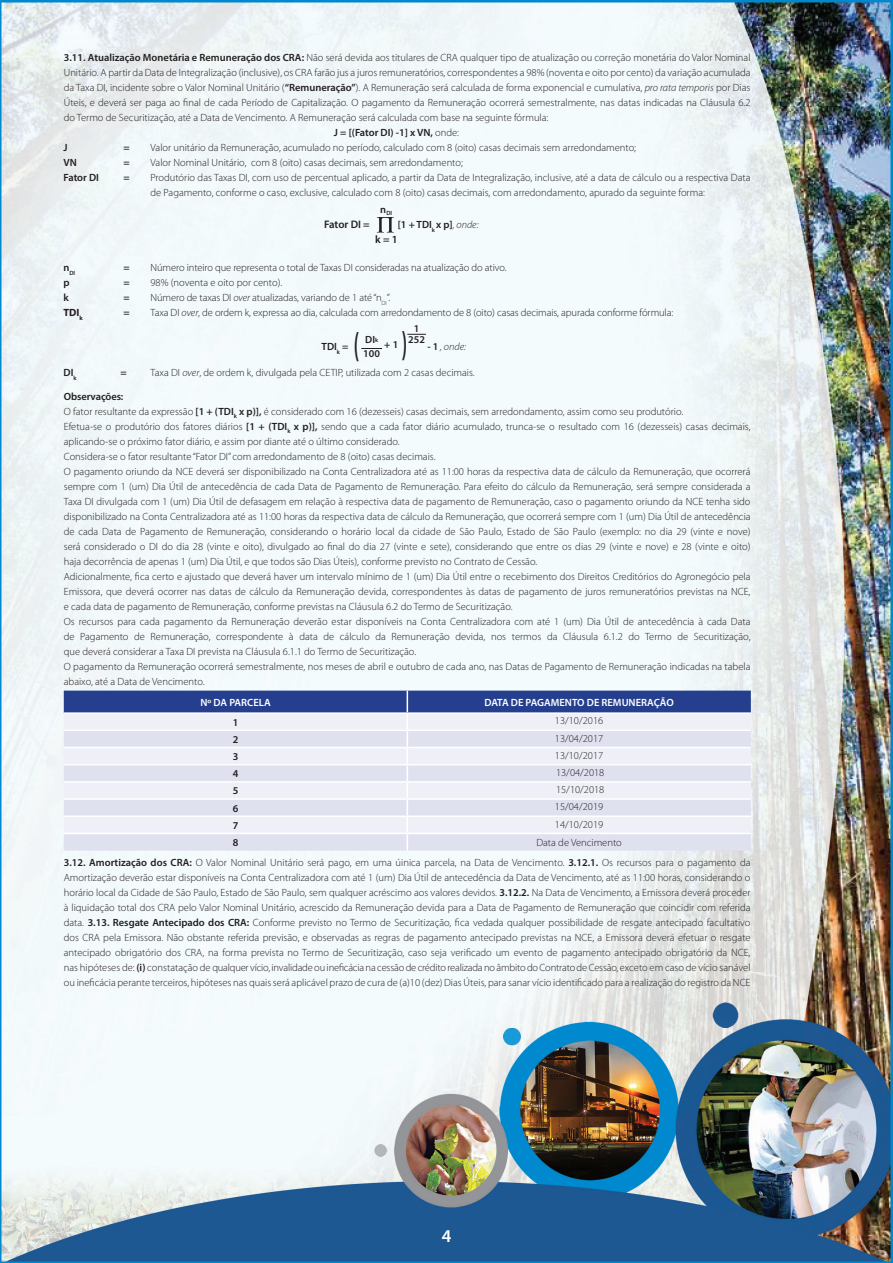
<style>
.page{position:relative;width:893px;height:1263px;background:#fff}
.page>*{position:absolute;margin:0;border:0;box-sizing:border-box;transform-origin:0 0}
.t1{font:600 36px "Myriad Pro";color:#231f20;scale:.5 1}
.t2{font:600 18px "Myriad Pro";color:#fff}
.t3{font:600 10.95px "Myriad Pro";letter-spacing:-.005em;color:#231f20}
.t4{font:300 10.5px/15px "Myriad Pro";color:#231f20}
.t5{font:600 10.5px "Myriad Pro";color:#231f20}
.t6{font:600 10.5px "Myriad Pro";color:#fff}
.t7{font:italic 300 10.5px "Myriad Pro";color:#231f20}
.t8{font:600 10.5px "Myriad Pro";color:#231f20}
.t9{font:700 10.5px "Myriad Pro";color:#231f20}
.t10{font:600 10.35px "Myriad Pro";color:#231f20}
.t11{font:600 6.15px "Myriad Pro";color:#231f20}
.s1{font-weight:600}
.s2{font-style:italic}
.s3{font-weight:300}
.s4{font-weight:300;font-style:italic}
.s5{font-weight:600;font-style:normal;font-size:10.35px}
.s6{font-size:6.15px}
</style>
<div class="page">
<img style="left:0;top:0;width:893px;height:1263px">
<svg style="left:377px;top:217px;width:17px;height:16px"></svg>
<svg style="left:407px;top:334px;width:19px;height:1px"></svg>
<svg style="left:361px;top:348px;width:21px;height:1px"></svg>
<svg style="left:64px;top:691px;width:687px;height:160px"></svg>
<p class="t4" style="left:64px;top:50px;width:688px"><span class="s1">3.11. Atualização Monetária e Remuneração dos CRA:</span> Não será devida aos titulares de CRA qualquer tipo de atualização ou correção monetária do Valor Nominal</p>
<p class="t4" style="left:64px;top:65px;width:688px">Unitário. A partir da Data de Integralização (inclusive), os CRA farão jus a juros remuneratórios, correspondentes a 98% (noventa e oito por cento) da variação acumulada</p>
<p class="t4" style="left:64px;top:80px;width:688px">da Taxa DI, incidente sobre o Valor Nominal Unitário (<span class="s1">“Remuneração”</span>). A Remuneração será calculada de forma exponencial e cumulativa, <span class="s2">pro rata temporis</span> por Dias</p>
<p class="t4" style="left:64px;top:95px;width:688px">Úteis, e deverá ser paga ao final de cada Período de Capitalização. O pagamento da Remuneração ocorrerá semestralmente, nas datas indicadas na Cláusula 6.2</p>
<p class="t4" style="left:64px;top:110px;width:486px">do Termo de Securitização, até a Data de Vencimento. A Remuneração será calculada com base na seguinte fórmula:</p>
<p class="t5" style="left:334px;top:126px;width:127px">J = [(Fator DI) -1] x VN, <span class="s3">onde:</span></p>
<p class="t5" style="left:64px;top:141px;width:6px">J</p>
<p class="t5" style="left:124px;top:141px;width:8px">=</p>
<p class="t4" style="left:151px;top:140px;width:487px">Valor unitário da Remuneração, acumulado no período, calculado com 8 (oito) casas decimais sem arredondamento;</p>
<p class="t5" style="left:64px;top:156px;width:15px">VN</p>
<p class="t5" style="left:124px;top:156px;width:8px">=</p>
<p class="t4" style="left:151px;top:155px;width:314px">Valor Nominal Unitário, com 8 (oito) casas decimais, sem arredondamento;</p>
<p class="t5" style="left:64px;top:171px;width:37px">Fator DI</p>
<p class="t5" style="left:124px;top:171px;width:8px">=</p>
<p class="t4" style="left:150px;top:170px;width:601px">Produtório das Taxas DI, com uso de percentual aplicado, a partir da Data de Integralização, inclusive, até a data de cálculo ou a respectiva Data de Pagamento, conforme o caso, exclusive, calculado com 8 (oito) casas decimais, com arredondamento, apurado da seguinte forma:</p>
<p class="t3" style="left:375px;top:232px;width:24px">k = 1</p>
<p class="t11" style="left:380px;top:209px;width:13px"><sup>n</sup>DI</p>
<p class="t3" style="left:324px;top:217px;width:47px">Fator DI =</p>
<p class="t5" style="left:398px;top:218px;width:82px">[1 + TDI<sub>k</sub> x p]<span class="s4">, onde:</span></p>
<p class="t11" style="left:64px;top:269px;width:13px"><sup>n</sup>DI</p>
<p class="t5" style="left:124px;top:261px;width:8px">=</p>
<p class="t4" style="left:151px;top:260px;width:357px">Número inteiro que representa o total de Taxas DI consideradas na atualização do ativo.</p>
<p class="t5" style="left:64px;top:276px;width:8px">p</p>
<p class="t5" style="left:124px;top:276px;width:8px">=</p>
<p class="t4" style="left:151px;top:275px;width:133px">98% (noventa e oito por cento).</p>
<p class="t5" style="left:64px;top:291px;width:7px">k</p>
<p class="t5" style="left:124px;top:291px;width:8px">=</p>
<p class="t4" style="left:151px;top:290px;width:241px">Número de taxas DI <span class="s2">over</span> atualizadas, variando de 1 até “n<sub>DI</sub>”.</p>
<p class="t9" style="left:64px;top:306px;width:21px">TDI<sub>k</sub></p>
<p class="t5" style="left:124px;top:306px;width:8px">=</p>
<p class="t4" style="left:151px;top:305px;width:524px">Taxa DI <span class="s2">over</span>, de ordem k, expressa ao dia, calculada com arredondamento de 8 (oito) casas decimais, apurada conforme fórmula:</p>
<p class="t8" style="left:322px;top:340px;width:28px">TDI<sub>k</sub> =</p>
<p class="t10" style="left:384px;top:337px;width:15px">+ 1</p>
<p class="t7" style="left:427px;top:341px;width:40px"><span class="s5">- 1</span>, onde:</p>
<p class="t10" style="left:414px;top:322px;width:7px">1</p>
<h1 class="t1" style="left:354px;top:321px;width:109px">( )</h1>
<p class="t10" style="left:365px;top:333px;width:14px">DI<span class="s6">k</span></p>
<p class="t10" style="left:408px;top:333px;width:18px">252</p>
<p class="t10" style="left:363px;top:347px;width:18px">100</p>
<p class="t5" style="left:64px;top:366px;width:15px">DI<sub>k</sub></p>
<p class="t5" style="left:121px;top:366px;width:8px">=</p>
<p class="t4" style="left:151px;top:365px;width:326px">Taxa DI <span class="s2">over</span>, de ordem k, divulgada pela CETIP, utilizada com 2 casas decimais.</p>
<p class="t4" style="left:64px;top:389px;width:688px"><span class="s1">Observações:<br></span>O fator resultante da expressão <span class="s1">[1 + (TDI</span><sub>k</sub> <span class="s1">x p)],</span> é considerado com 16 (dezesseis) casas decimais, sem arredondamento, assim como seu produtório.<br>Efetua-se o produtório dos fatores diários <span class="s1">[1 + (TDI</span><sub>k</sub> <span class="s1">x p)],</span> sendo que a cada fator diário acumulado, trunca-se o resultado com 16 (dezesseis) casas decimais, aplicando-se o próximo fator diário, e assim por diante até o último considerado.<br>Considera-se o fator resultante “Fator DI” com arredondamento de 8 (oito) casas decimais.<br>O pagamento oriundo da NCE deverá ser disponibilizado na Conta Centralizadora até as 11:00 horas da respectiva data de cálculo da Remuneração, que ocorrerá sempre com 1 (um) Dia Útil de antecedência de cada Data de Pagamento de Remuneração. Para efeito do cálculo da Remuneração, será sempre considerada a Taxa DI divulgada com 1 (um) Dia Útil de defasagem em relação à respectiva data de pagamento de Remuneração, caso o pagamento oriundo da NCE tenha sido disponibilizado na Conta Centralizadora até as 11:00 horas da respectiva data de cálculo da Remuneração, que ocorrerá sempre com 1 (um) Dia Útil de antecedência de cada Data de Pagamento de Remuneração, considerando o horário local da cidade de São Paulo, Estado de São Paulo (exemplo: no dia 29 (vinte e nove) será considerado o DI do dia 28 (vinte e oito), divulgado ao final do dia 27 (vinte e sete), considerando que entre os dias 29 (vinte e nove) e 28 (vinte e oito) haja decorrência de apenas 1 (um) Dia Útil, e que todos são Dias Úteis), conforme previsto no Contrato de Cessão.<br>Adicionalmente, fica certo e ajustado que deverá haver um intervalo mínimo de 1 (um) Dia Útil entre o recebimento dos Direitos Creditórios do Agronegócio pela Emissora, que deverá ocorrer nas datas de cálculo da Remuneração devida, correspondentes às datas de pagamento de juros remuneratórios previstas na NCE, e cada data de pagamento de Remuneração, conforme previstas na Cláusula 6.2 do Termo de Securitização.<br>Os recursos para cada pagamento da Remuneração deverão estar disponíveis na Conta Centralizadora com até 1 (um) Dia Útil de antecedência à cada Data de Pagamento de Remuneração, correspondente à data de cálculo da Remuneração devida, nos termos da Cláusula 6.1.2 do Termo de Securitização, que deverá considerar a Taxa DI prevista na Cláusula 6.1.1 do Termo de Securitização.<br>O pagamento da Remuneração ocorrerá semestralmente, nos meses de abril e outubro de cada ano, nas Datas de Pagamento de Remuneração indicadas na tabela abaixo, até a Data de Vencimento.</p>
<p class="t6" style="left:200px;top:696px;width:72px">Nº DA PARCELA</p>
<p class="t6" style="left:484px;top:696px;width:191px">DATA DE PAGAMENTO DE REMUNERAÇÃO</p>
<p class="t5" style="left:233px;top:715px;width:7px">1</p>
<p class="t4" style="left:555px;top:714px;width:50px">13/10/2016</p>
<p class="t5" style="left:233px;top:733px;width:7px">2</p>
<p class="t4" style="left:555px;top:731px;width:50px">13/04/2017</p>
<p class="t5" style="left:233px;top:750px;width:7px">3</p>
<p class="t4" style="left:555px;top:748px;width:50px">13/10/2017</p>
<p class="t5" style="left:233px;top:767px;width:7px">4</p>
<p class="t4" style="left:556px;top:765px;width:50px">13/04/2018</p>
<p class="t5" style="left:233px;top:784px;width:7px">5</p>
<p class="t4" style="left:556px;top:782px;width:50px">15/10/2018</p>
<p class="t5" style="left:233px;top:801px;width:7px">6</p>
<p class="t4" style="left:555px;top:799px;width:50px">15/04/2019</p>
<p class="t5" style="left:233px;top:819px;width:7px">7</p>
<p class="t4" style="left:555px;top:817px;width:50px">14/10/2019</p>
<p class="t5" style="left:233px;top:836px;width:7px">8</p>
<p class="t4" style="left:64px;top:833px;width:688px;line-height:20.1px;text-indent:473px">Data de Vencimento<br><span class="s1">3.12. Amortização dos CRA:</span> O Valor Nominal Unitário será pago, em uma úinica parcela, na Data de Vencimento. <span class="s1">3.12.1.</span> Os recursos para o pagamento da</p>
<p class="t4" style="left:64px;top:870px;width:688px;text-align:justify">Amortização deverão estar disponíveis na Conta Centralizadora com até 1 (um) Dia Útil de antecedência da Data de Vencimento, até as 11:00 horas, considerando o horário local da Cidade de São Paulo, Estado de São Paulo, sem qualquer acréscimo aos valores devidos. <span class="s1">3.12.2.</span> Na Data de Vencimento, a Emissora deverá proceder à liquidação total dos CRA pelo Valor Nominal Unitário, acrescido da Remuneração devida para a Data de Pagamento de Remuneração que coincidir com referida data. <span class="s1">3.13. Resgate Antecipado dos CRA:</span> Conforme previsto no Termo de Securitização, fica vedada qualquer possibilidade de resgate antecipado facultativo dos CRA pela Emissora. Não obstante referida previsão, e observadas as regras de pagamento antecipado previstas na NCE, a Emissora deverá efetuar o resgate antecipado obrigatório dos CRA, na forma prevista no Termo de Securitização, caso seja verificado um evento de pagamento antecipado obrigatório da NCE, nas hipóteses de: <span class="s1">(i)</span> constatação de qualquer vício, invalidade ou ineficácia na cessão de crédito realizada no âmbito do Contrato de Cessão, exceto em caso de vício sanável ou ineficácia perante terceiros, hipóteses nas quais será aplicável prazo de cura de (a)10 (dez) Dias Úteis, para sanar vício identificado para a realização do registro da NCE</p>
<h2 class="t2" style="left:442px;top:1224px;width:11px">4</h2>
</div>
